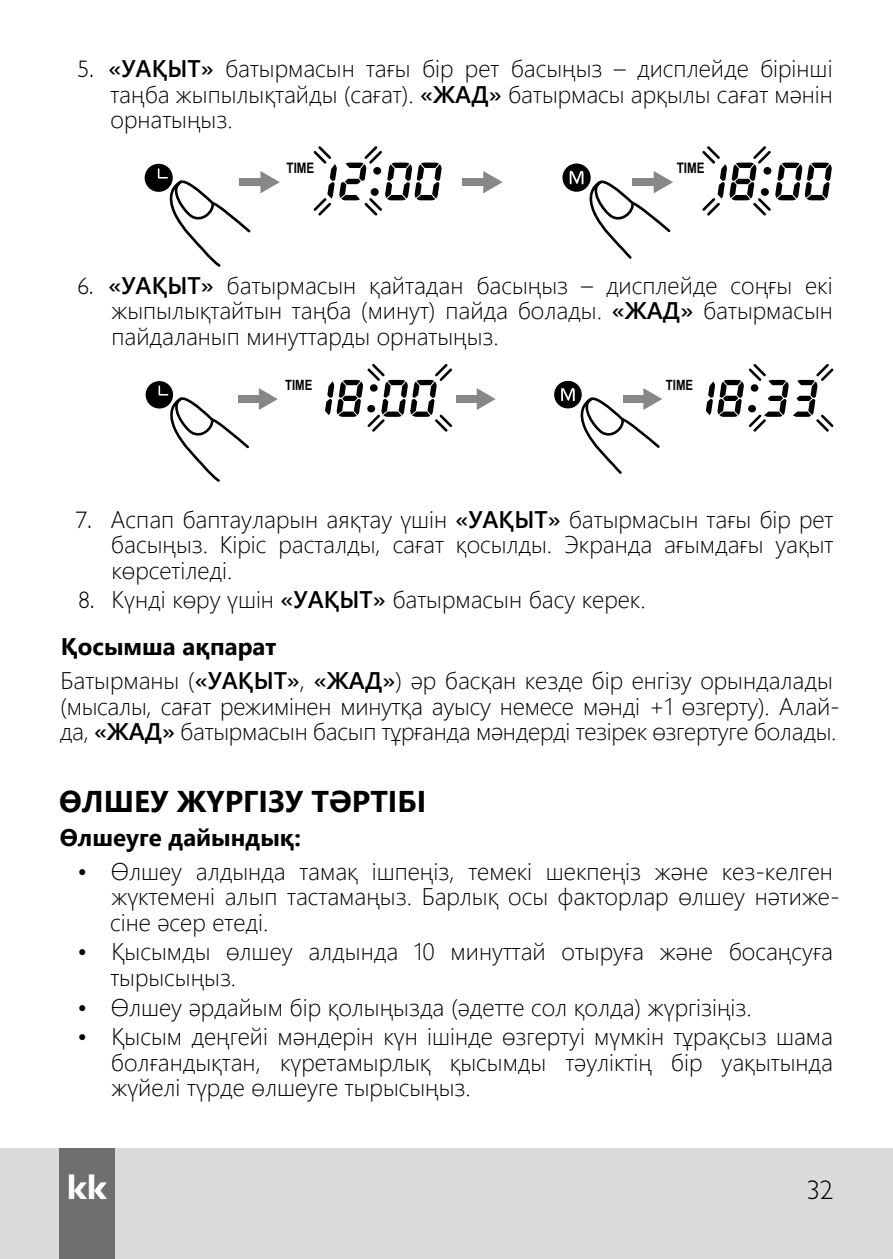
<style>
.page{position:relative;width:893px;height:1259px;background:#fff}
.page>*{position:absolute;margin:0;border:0;box-sizing:border-box;transform-origin:0 0}
.t1{font:700 36px "Gill Sans C";color:#fff}
.t2{font:700 30px "Segoe UI";color:#000}
.t3{font:27px "Gill Sans Light C";color:#000}
.t4{font:300 24px/25.5px "Segoe UI";color:#000;text-align:justify}
.t5{font:700 24px "Segoe UI";color:#000}
.t6{font:700 14.4px "Arial Narrow";color:#000}
.t7{font:700 14.1px "Arial Narrow";color:#000}
.s1{font-family:"Gill Sans Light C";font-weight:400}
.s2{font-weight:600}
.s3{font-weight:700}
.s4{font-weight:400}
</style>
<div class="page">
<div style="left:0;top:1148px;width:893px;height:111px;background:#dadada"></div>
<div style="left:60px;top:1148px;width:55px;height:111px;background:#6f6f6f"></div>
<div style="left:239px;top:178px;width:25px;height:8px;background:#878787"></div>
<svg style="left:260px;top:171px;width:20px;height:22px"></svg>
<svg style="left:145px;top:164px;width:106px;height:103px"></svg>
<svg style="left:313px;top:146px;width:519px;height:113px"></svg>
<div style="left:238px;top:395px;width:24px;height:8px;background:#878787"></div>
<svg style="left:259px;top:388px;width:19px;height:22px"></svg>
<svg style="left:146px;top:381px;width:103px;height:101px"></svg>
<svg style="left:325px;top:364px;width:508px;height:110px"></svg>
<p class="t4" style="left:110px;top:53px;width:724px;text-indent:-33px"><span class="s1">5.</span> <span class="s2">«УАҚЫТ»</span> батырмасын тағы бір рет басыңыз – дисплейде бірінші таңба жыпылықтайды (сағат). <span class="s2">«ЖАД»</span> батырмасы арқылы сағат мәнін орнатыңыз.</p>
<p class="t6" style="left:287px;top:157px;width:29px">TIME</p>
<p class="t6" style="left:677px;top:157px;width:29px">TIME</p>
<p class="t4" style="left:111px;top:270px;width:723px;text-indent:-34px"><span class="s1">6.</span> <span class="s2">«УАҚЫТ»</span> батырмасын қайтадан басыңыз – дисплейде соңғы екі жыпылықтайтын таңба (минут) пайда болады. <span class="s2">«ЖАД»</span> батырмасын пайдаланып минуттарды орнатыңыз.</p>
<p class="t7" style="left:285px;top:374px;width:29px">TIME</p>
<p class="t7" style="left:666px;top:374px;width:29px">TIME</p>
<p class="t4" style="left:111px;top:504px;width:724px;text-indent:-35px"><span class="s1">7.</span> Аспап баптауларын аяқтау үшін <span class="s2">«УАҚЫТ»</span> батырмасын тағы бір рет басыңыз. Кіріс расталды, сағат қосылды. Экранда ағымдағы уақыт көрсетіледі.</p>
<p class="t4" style="left:61px;top:574px;width:586px;line-height:46.8px;text-indent:17px"><span class="s1">8.</span> Күнді көру үшін <span class="s2">«УАҚЫТ»</span> батырмасын басу керек.<br><span class="s3">Қосымша ақпарат</span></p>
<p class="t4" style="left:60px;top:665px;width:781px;text-align:left">Батырманы (<span class="s2">«УАҚЫТ»</span>, <span class="s2">«ЖАД»</span>) әр басқан кезде бір енгізу орындалады (мысалы, сағат режимінен минутқа ауысу немесе мәнді +1 өзгерту). Алай&shy;да, <span class="s2">«ЖАД»</span> батырмасын басып тұрғанда мәндерді тезірек өзгертуге болады.</p>
<p class="t2" style="left:59px;top:772px;width:369px">ӨЛШЕУ ЖҮРГІЗУ ТӘРТІБІ</p>
<p class="t5" style="left:60px;top:814px;width:243px">Өлшеуге дайындық:</p>
<p class="t4" style="left:110px;top:856px;width:731px;text-align:left;text-indent:-33px"><span class="s4">•</span> Өлшеу алдында тамақ ішпеңіз, темекі шекпеңіз және кез-келген жүктемені алып тастамаңыз. Барлық осы факторлар өлшеу нәтиже&shy;сіне әсер етеді.</p>
<p class="t4" style="left:110px;top:936px;width:724px;text-indent:-33px"><span class="s4">•</span> Қысымды өлшеу алдында 10 минуттай отыруға және босаңсуға тырысыңыз.</p>
<p class="t4" style="left:77px;top:992px;width:676px"><span class="s4">•</span> Өлшеу әрдайым бір қолыңызда (әдетте сол қолда) жүргізіңіз.</p>
<p class="t4" style="left:111px;top:1021px;width:723px;text-indent:-34px"><span class="s4">•</span> Қысым деңгейі мәндерін күн ішінде өзгертуі мүмкін тұрақсыз шама болғандықтан, күретамырлық қысымды тәуліктің бір уақытында жүйелі түрде өлшеуге тырысыңыз.</p>
<h1 class="t1" style="left:67px;top:1166px;width:41px">kk</h1>
<p class="t3" style="left:806px;top:1174px;width:28px">32</p>
</div>
